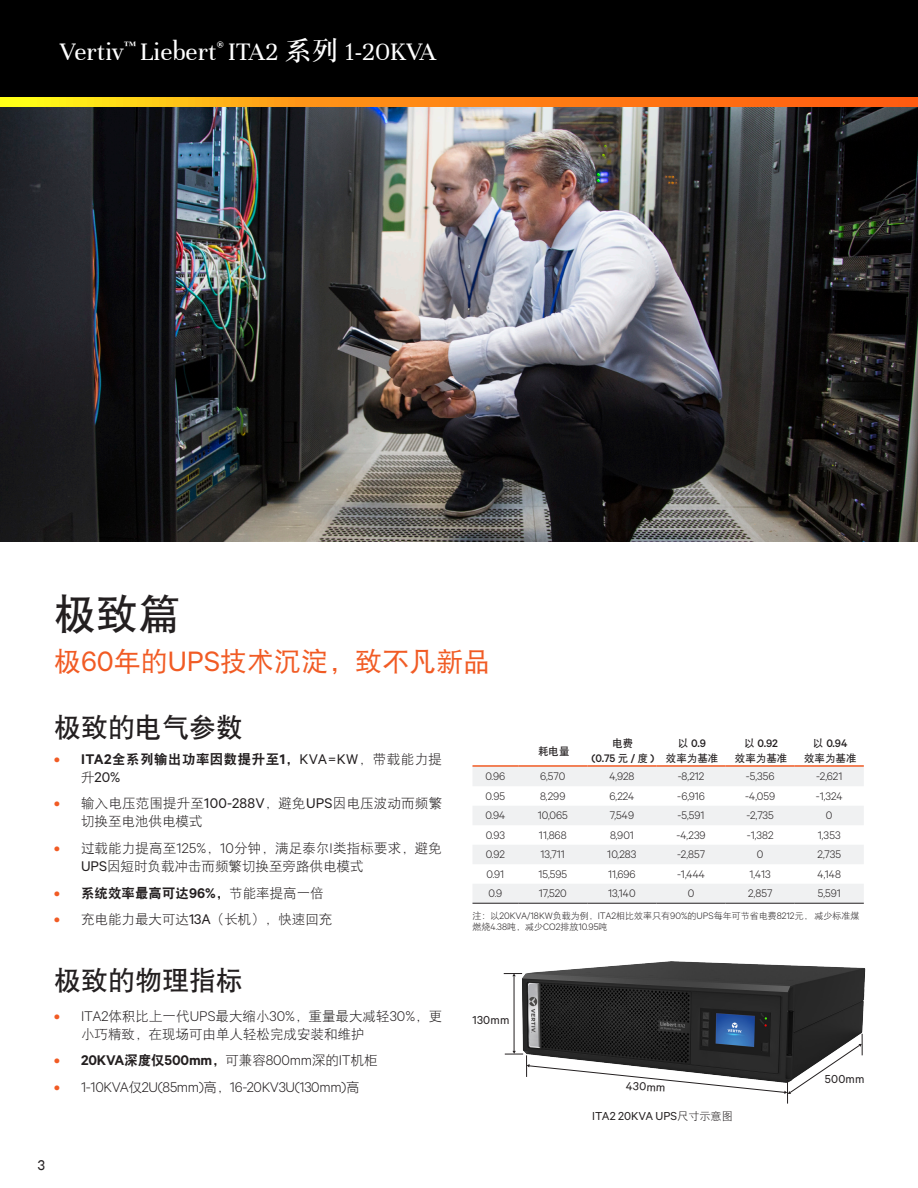
<style>
.page{position:relative;width:918px;height:1188px;background:#fff}
.page>*{position:absolute;margin:0;border:0;box-sizing:border-box;transform-origin:0 0}
.t1{font:42px "DF Hei GB W7";color:#231f20}
.t2{font:27px "Unna";color:#fff}
.t3{font:27px "DF Hei GB W5";color:#f15b24}
.t4{font:27px "DF Hei GB W7";color:#231f20}
.t5{font:13.5px/18px "DF Hei GB W3";color:#231f20}
.t6{font:300 13.5px "Calibre";letter-spacing:-.025em;color:#231f20}
.t7{font:13.5px/18px "DF Hei GB W9";letter-spacing:.035em;color:#231f20}
.t8{font:600 13.5px "Calibre";letter-spacing:-.01em;color:#231f20}
.t9{font:13.5px "DF Hei GB W9";color:#231f20}
.t10{font:13.5px "Calibre";color:#231f20}
.t11{font:11.1px "Calibre";color:#231f20}
.t12{font:300 10.5px "Calibre";color:#231f20}
.t13{font:500 10.5px "Calibre";color:#231f20}
.t14{font:10.5px "DF Hei GB W7";color:#231f20}
.t15{font:9px/10.8px "DF Hei GB W3";color:#231f20}
.s1{font-family:"DF Song GB W7"}
.s2{font-family:"Calibre"}
.s3{font-family:"Calibre";font-weight:600;color:#f15b24}
.s4{font-family:"Calibre";font-weight:600}
.s5{font-family:"DF Hei GB W3"}
.s6{font-family:"Calibre";font-weight:300}
.s7{color:#f15b24}
.s8{font-family:"DF Hei GB W9";font-weight:400}
.s9{font-family:"DF Hei GB W3";font-weight:400}
.s10{font-weight:300}
.s11{font-weight:600;color:#f15b24}
.s12{font-family:"DF Hei GB W7";font-weight:400}
</style>
<div class="page">
<div style="left:0;top:0;width:918px;height:98px;background:#000"></div>
<svg style="left:0;top:98px;width:918px;height:10px;background:#ed8d1c"></svg>
<svg style="left:472px;top:767px;width:392px;height:136px;fill:#f0f1f2"></svg>
<hr style="left:472px;top:765px;width:46px;height:2px;background:#f15b24">
<hr style="left:518px;top:765px;width:69px;height:2px;background:#f15b24">
<hr style="left:587px;top:765px;width:69px;height:2px;background:#f15b24">
<hr style="left:656px;top:765px;width:70px;height:2px;background:#f15b24">
<hr style="left:726px;top:765px;width:69px;height:2px;background:#f15b24">
<hr style="left:795px;top:765px;width:69px;height:2px;background:#f15b24">
<hr style="left:472px;top:903px;width:46px;height:1px;background:#231f20">
<hr style="left:518px;top:903px;width:69px;height:1px;background:#231f20">
<hr style="left:587px;top:903px;width:69px;height:1px;background:#231f20">
<hr style="left:656px;top:903px;width:70px;height:1px;background:#231f20">
<hr style="left:726px;top:903px;width:69px;height:1px;background:#231f20">
<hr style="left:795px;top:903px;width:69px;height:1px;background:#231f20">
<svg style="left:504px;top:973px;width:18px;height:3px"></svg>
<img style="left:522px;top:961px;width:344px;height:73px">
<hr style="left:514px;top:976px;width:1px;height:75px;background:#231f20">
<svg style="left:505px;top:1034px;width:358px;height:70px"></svg>
<img style="left:0;top:108px;width:918px;height:434px">
<h2 class="t2" style="left:60px;top:37px;width:378px">Vertiv<sup>™</sup> Liebert<sup>®</sup> ITA2 <span class="s1">系列</span> 1-20KVA</h2>
<p class="t1" style="left:54px;top:591px;width:127px">极致篇</p>
<p class="t3" style="left:54px;top:647px;width:438px">极<span class="s2">60</span>年的<span class="s2">UPS</span>技术沉淀，致不凡新品</p>
<p class="t4" style="left:54px;top:713px;width:190px">极致的电气参数</p>
<p class="t7" style="left:81px;top:750px;width:363px;text-indent:-27px"><span class="s3">•</span> <span class="s4">ITA2</span>全系列输出功率因数提升至<span class="s4">1</span>，<span class="s2">KVA=KW</span><span class="s5">，带载能力提升</span><span class="s2">20%</span></p>
<p class="t5" style="left:81px;top:794px;width:363px;text-indent:-27px"><span class="s3">•</span> 输入电压范围提升至<span class="s2">100-288V</span>，避免<span class="s2">UPS</span>因电压波动而频繁切换至电池供电模式</p>
<p class="t5" style="left:81px;top:839px;width:363px;text-indent:-27px"><span class="s3">•</span> 过载能力提高至<span class="s6">125%</span>，<span class="s6">10</span>分钟，满足泰尔<span class="s6">I</span>类指标要求，避免<br><span class="s2">UPS</span>因短时负载冲击而频繁切换至旁路供电模式</p>
<p class="t9" style="left:54px;top:886px;width:271px"><span class="s3">•</span> 系统效率最高可达<span class="s4">96%</span>，<span class="s5">节能率提高一倍</span></p>
<p class="t5" style="left:54px;top:910px;width:280px"><span class="s3">•</span> 充电能力最大可达<span class="s2">13A</span>（长机），快速回充</p>
<p class="t4" style="left:54px;top:966px;width:190px">极致的物理指标</p>
<p class="t5" style="left:81px;top:1007px;width:363px;text-indent:-27px"><span class="s3">•</span> <span class="s6">ITA2</span>体积比上一代<span class="s6">UPS</span>最大缩小<span class="s6">30%</span>，重量最大减轻<span class="s6">30%</span>，更小巧精致，在现场可由单人轻松完成安装和维护</p>
<p class="t8" style="left:54px;top:1051px;width:325px"><span class="s7">•</span> 20KVA<span class="s8">深度仅</span>500mm<span class="s8">，</span><span class="s9">可兼容</span><span class="s10">800mm</span><span class="s9">深的</span><span class="s10">IT</span><span class="s9">机柜</span></p>
<p class="t6" style="left:54px;top:1078px;width:307px"><span class="s11">•</span> 1-10KVA<span class="s9">仅</span>2U(85mm)<span class="s9">高，</span>16-20KV3U(130mm)<span class="s9">高</span></p>
<p class="t10" style="left:38px;top:1156px;width:9px">3</p>
<p class="t14" style="left:538px;top:745px;width:33px">耗电量</p>
<p class="t14" style="left:612px;top:738px;width:22px">电费</p>
<p class="t13" style="left:592px;top:751px;width:64px">(0.75 <span class="s12">元</span> / <span class="s12">度</span> )</p>
<p class="t13" style="left:678px;top:736px;width:29px"><span class="s12">以</span> 0.9</p>
<p class="t14" style="left:666px;top:753px;width:54px">效率为基准</p>
<p class="t13" style="left:744px;top:736px;width:35px"><span class="s12">以</span> 0.92</p>
<p class="t14" style="left:735px;top:753px;width:54px">效率为基准</p>
<p class="t13" style="left:813px;top:736px;width:36px"><span class="s12">以</span> 0.94</p>
<p class="t14" style="left:804px;top:753px;width:54px">效率为基准</p>
<p class="t12" style="left:485px;top:769px;width:21px">0.96</p>
<p class="t12" style="left:540px;top:769px;width:27px">6,570</p>
<p class="t12" style="left:609px;top:769px;width:27px">4,928</p>
<p class="t12" style="left:678px;top:769px;width:28px">-8,212</p>
<p class="t12" style="left:746px;top:769px;width:30px">-5,356</p>
<p class="t12" style="left:816px;top:769px;width:28px">-2,621</p>
<p class="t12" style="left:486px;top:789px;width:21px">0.95</p>
<p class="t12" style="left:540px;top:789px;width:27px">8,299</p>
<p class="t12" style="left:609px;top:789px;width:26px">6,224</p>
<p class="t12" style="left:677px;top:789px;width:29px">-6,916</p>
<p class="t12" style="left:745px;top:789px;width:31px">-4,059</p>
<p class="t12" style="left:816px;top:789px;width:28px">-1,324</p>
<p class="t12" style="left:485px;top:808px;width:21px">0.94</p>
<p class="t12" style="left:538px;top:808px;width:31px">10,065</p>
<p class="t12" style="left:610px;top:808px;width:26px">7,549</p>
<p class="t12" style="left:678px;top:808px;width:28px">-5,591</p>
<p class="t12" style="left:746px;top:808px;width:29px">-2,735</p>
<p class="t12" style="left:826px;top:808px;width:8px">0</p>
<p class="t12" style="left:486px;top:828px;width:21px">0.93</p>
<p class="t12" style="left:539px;top:828px;width:29px">11,868</p>
<p class="t12" style="left:610px;top:828px;width:25px">8,901</p>
<p class="t12" style="left:676px;top:828px;width:31px">-4,239</p>
<p class="t12" style="left:747px;top:828px;width:28px">-1,382</p>
<p class="t12" style="left:818px;top:828px;width:24px">1,353</p>
<p class="t12" style="left:486px;top:847px;width:21px">0.92</p>
<p class="t12" style="left:541px;top:847px;width:26px">13,711</p>
<p class="t12" style="left:607px;top:847px;width:31px">10,283</p>
<p class="t12" style="left:677px;top:847px;width:30px">-2,857</p>
<p class="t12" style="left:757px;top:847px;width:8px">0</p>
<p class="t12" style="left:817px;top:847px;width:25px">2,735</p>
<p class="t12" style="left:487px;top:867px;width:19px">0.91</p>
<p class="t12" style="left:538px;top:867px;width:30px">15,595</p>
<p class="t12" style="left:608px;top:867px;width:29px">11,696</p>
<p class="t12" style="left:677px;top:867px;width:29px">-1,444</p>
<p class="t12" style="left:750px;top:867px;width:23px">1,413</p>
<p class="t12" style="left:818px;top:867px;width:25px">4,148</p>
<p class="t12" style="left:488px;top:886px;width:15px">0.9</p>
<p class="t12" style="left:539px;top:886px;width:30px">17,520</p>
<p class="t12" style="left:608px;top:886px;width:29px">13,140</p>
<p class="t12" style="left:688px;top:886px;width:8px">0</p>
<p class="t12" style="left:748px;top:886px;width:26px">2,857</p>
<p class="t12" style="left:818px;top:886px;width:24px">5,591</p>
<p class="t15" style="left:472px;top:910px;width:389px">注：以<span class="s6">20KVA/18KW</span>负载为例，<span class="s6">ITA2</span>相比效率只有<span class="s6">90%</span>的<span class="s6">UPS</span>每年可节省电费<span class="s6">8212</span>元，减少标准煤燃烧<span class="s6">4.38</span>吨，减少<span class="s6">CO2</span>排放<span class="s6">10.95</span>吨</p>
<p class="t11" style="left:472px;top:1012px;width:38px">130mm</p>
<p class="t11" style="left:627px;top:1078px;width:41px;rotate:3deg">430mm</p>
<p class="t11" style="left:592px;top:1108px;width:142px">ITA2 20KVA UPS<span class="s5">尺寸示意图</span></p>
<p class="t11" style="left:825px;top:1071px;width:41px">500mm</p>
</div>
